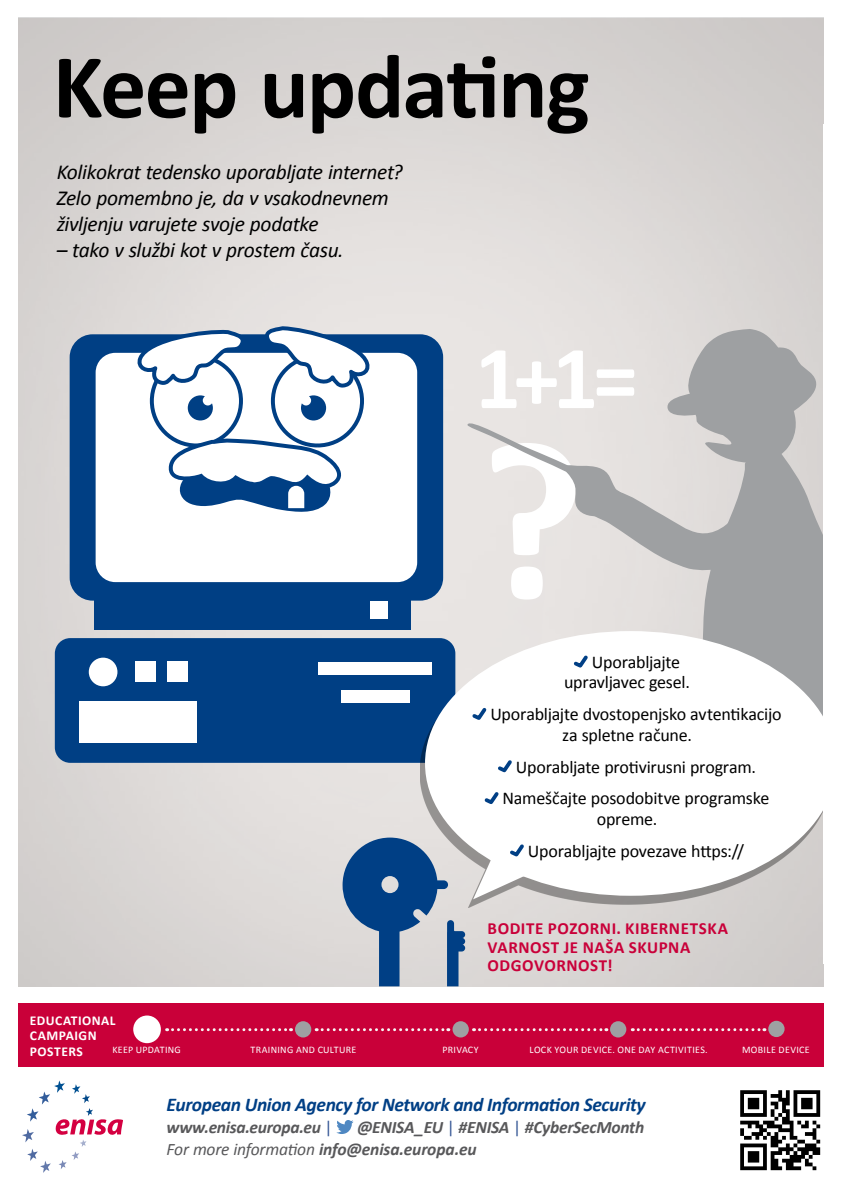
<style>
.page{position:relative;width:842px;height:1192px;background:#fff}
.page>*{position:absolute;margin:0;border:0;box-sizing:border-box;transform-origin:0 0}
.t1{font:700 229.25px "Calibri";color:#fff}
.t2{font:700 92px "Calibri";letter-spacing:-.02em;color:#000}
.t3{font:700 90.55px "Calibri";color:#fff}
.t4{font:italic 21.4px/25.9px "Calibri";letter-spacing:-.02em;color:#000}
.t5{font:italic 700 19.5px "Calibri";letter-spacing:-.02em;color:#003f85}
.t6{font:18px/20.5px "Calibri";letter-spacing:-.015em;color:#000}
.t7{font:italic 700 17.5px/22px "Calibri";letter-spacing:-.015em;color:#58585a}
.t8{font:700 17px/18.5px "Calibri";letter-spacing:.03em;color:#c90039}
.t9{font:700 13.55px/15.6px "Calibri";letter-spacing:.035em;color:#fff}
.t10{font:10px "Calibri";letter-spacing:.03em;color:#fff}
.s1{font-weight:400;font-style:normal;color:#395a97}
.s2{font-weight:400}
</style>
<div class="page">
<svg style="left:740px;top:1090px;width:80px;height:80px"></svg>
<svg style="left:22px;top:1081px;width:101px;height:92px"></svg>
<svg style="left:336px;top:1120px;width:18px;height:14px"></svg>
<div style="left:18px;top:1003px;width:806px;height:64px;background:#c90039"></div>
<img style="left:18px;top:17px;width:806px;height:969px">
<svg style="left:167px;top:1028px;width:124px;height:3px"></svg>
<svg style="left:316px;top:1028px;width:133px;height:3px"></svg>
<svg style="left:473px;top:1028px;width:134px;height:3px"></svg>
<svg style="left:632px;top:1028px;width:133px;height:3px"></svg>
<div style="left:768px;top:1021px;width:16px;height:16px;background:#9ea0a2;border-radius:50%"></div>
<div style="left:295px;top:1021px;width:16px;height:16px;background:#9ea0a2;border-radius:50%"></div>
<div style="left:452px;top:1021px;width:17px;height:16px;background:#9ea0a2;border-radius:50%"></div>
<div style="left:610px;top:1021px;width:16px;height:16px;background:#9ea0a2;border-radius:50%"></div>
<div style="left:133px;top:1016px;width:28px;height:27px;background:#fff;border-radius:50%"></div>
<div style="left:55px;top:638px;width:400px;height:125px;background:#003f84;border-radius:15px"></div>
<div style="left:341px;top:690px;width:69px;height:13px;background:#fff"></div>
<div style="left:319px;top:662px;width:113px;height:13px;background:#fff"></div>
<div style="left:94px;top:590px;width:317px;height:39px;background:#003f84"></div>
<div style="left:370px;top:601px;width:17px;height:18px;background:#fff"></div>
<div style="left:70px;top:334px;width:373px;height:267px;background:#003f84;border-radius:23px"></div>
<div style="left:96px;top:353px;width:321px;height:229px;background:#fff;border-radius:20px"></div>
<div style="left:150px;top:354px;width:93px;height:93px;background:#fff;border:4px solid #003f84;border-radius:50%"></div>
<svg style="left:188px;top:395px;width:25px;height:25px"></svg>
<svg style="left:271px;top:354px;width:93px;height:93px"></svg>
<div style="left:80px;top:701px;width:117px;height:42px;background:#fff"></div>
<div style="left:89px;top:658px;width:28px;height:28px;background:#fff;border-radius:50%"></div>
<div style="left:136px;top:662px;width:20px;height:20px;background:#fff"></div>
<div style="left:167px;top:662px;width:21px;height:20px;background:#fff"></div>
<svg style="left:131px;top:327px;width:114px;height:61px"></svg>
<svg style="left:265px;top:324px;width:110px;height:96px"></svg>
<svg style="left:167px;top:437px;width:180px;height:75px"></svg>
<div style="left:700px;top:573px;width:123px;height:67px;background:#9ea0a2"></div>
<svg style="left:466px;top:329px;width:357px;height:244px;background:#cecccb"></svg>
<div style="left:420px;top:640px;width:411px;height:268px;background:#000;opacity:.35"></div>
<div style="left:425px;top:631px;width:411px;height:265px;background:#fff;border-radius:50%"></div>
<svg style="left:573px;top:655px;width:15px;height:13px"></svg>
<svg style="left:472px;top:708px;width:15px;height:12px"></svg>
<svg style="left:498px;top:760px;width:14px;height:13px"></svg>
<svg style="left:484px;top:792px;width:15px;height:12px"></svg>
<svg style="left:473px;top:844px;width:55px;height:55px"></svg>
<svg style="left:343px;top:838px;width:122px;height:148px;background:#718eaf"></svg>
<div style="left:823px;top:124px;width:19px;height:839px;background:#fff"></div>
<h2 class="t2" style="left:53px;top:22px;width:539px">KEEP UPDATING</h2>
<p class="t4" style="left:57px;top:158px;width:347px">Kolikokrat tedensko uporabljate internet?<br>Zelo pomembno je, da v vsakodnevnem življenju varujete svoje podatke</p>
<p class="t4" style="left:57px;top:236px;width:288px">– tako v službi kot v prostem času.</p>
<h3 class="t3" style="left:475px;top:314px;width:165px">1+1=</h3>
<h1 class="t1" style="left:479px;top:360px;width:108px">?</h1>
<p class="t6" style="left:564px;top:651px;width:127px;text-indent:28px">Uporabljajte upravljavec gesel.</p>
<p class="t6" style="left:562px;top:704px;width:221px;text-indent:-72px">Uporabljajte dvostopenjsko avtentikacijo za spletne račune.</p>
<p class="t6" style="left:503px;top:750px;width:268px;line-height:31.9px;text-align:center">Uporabljate protivirusni program.<br>Nameščajte posodobitve programske</p>
<p class="t6" style="left:528px;top:803px;width:218px;line-height:31.9px;text-indent:69px">opreme.<br>Uporabljajte povezave https://</p>
<p class="t8" style="left:488px;top:919px;width:242px">BODITE POZORNI. KIBERNETSKA<br>VARNOST JE NAŠA SKUPNA<br>ODGOVORNOST!</p>
<p class="t9" style="left:30px;top:1012px;width:87px">EDUCATIONAL<br>CAMPAIGN<br>POSTERS</p>
<p class="t10" style="left:112px;top:1043px;width:70px">Keep updating</p>
<p class="t10" style="left:442px;top:1043px;width:38px">Privacy</p>
<p class="t10" style="left:529px;top:1043px;width:180px">Lock your device. One day activities.</p>
<p class="t10" style="left:742px;top:1043px;width:69px">Mobile device</p>
<p class="t10" style="left:251px;top:1043px;width:107px">Training and culture</p>
<p class="t5" style="left:167px;top:1091px;width:481px">European Union Agency for Network and Information Security</p>
<p class="t7" style="left:167px;top:1115px;width:479px;text-indent:191px">@ENISA_EU <span class="s1">|</span> #ENISA <span class="s1">|</span> #CyberSecMonth<br><span class="s2">For more information</span> info@enisa.europa.eu</p>
<p class="t7" style="left:167px;top:1115px;width:168px">www.enisa.europa.eu <span class="s1">|</span></p>
</div>
